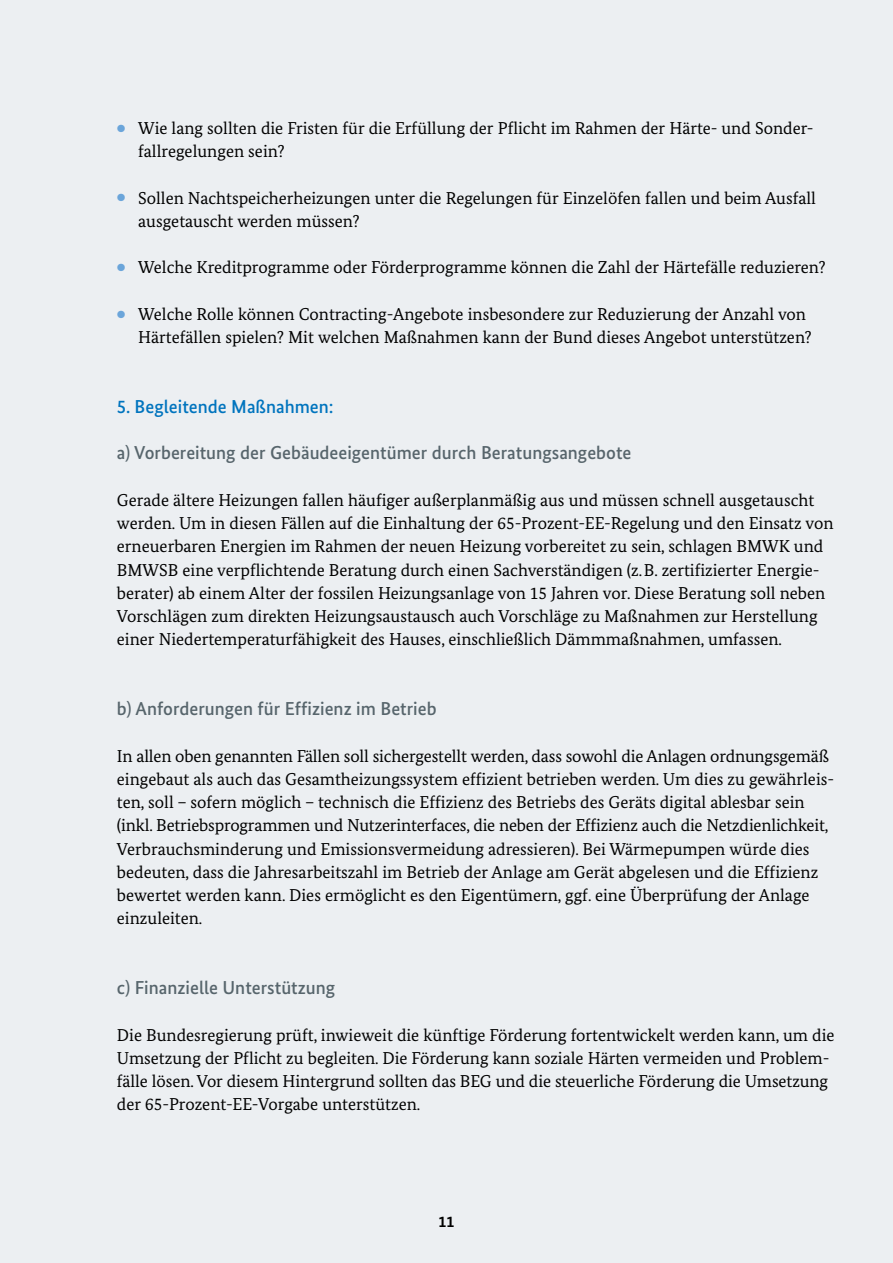
<style>
.page{position:relative;width:893px;height:1263px;background:#eceff2}
.page>*{position:absolute;margin:0;border:0;box-sizing:border-box;transform-origin:0 0}
.t1{font:500 18.75px "Bundes Sans";color:#57656c}
.t2{font:500 18.75px "Bundes Sans";color:#0074be}
.t3{font:17.25px/23.2px "Bundes Serif";color:#000}
.t4{font:700 15.75px "Bundes Sans";color:#000}
.s1{font-family:"European Pi Three";font-size:10.5px;color:#6ba5da}
</style>
<div class="page">
<p class="t3" style="left:138px;top:116px;width:677px;text-indent:-21px"><span class="s1">#</span> Wie lang sollten die Fristen für die Erfüllung der Pflicht im Rahmen der Härte- und Sonder&shy;fallregelungen sein?</p>
<p class="t3" style="left:138px;top:186px;width:679px;text-indent:-21px"><span class="s1">#</span> Sollen Nachtspeicherheizungen unter die Regelungen für Einzelöfen fallen und beim Ausfall ausgetauscht werden müssen?</p>
<p class="t3" style="left:117px;top:256px;width:710px"><span class="s1">#</span> Welche Kreditprogramme oder Förderprogramme können die Zahl der Härtefälle reduzieren?</p>
<p class="t3" style="left:138px;top:302px;width:675px;text-indent:-21px"><span class="s1">#</span> Welche Rolle können Contracting-Angebote insbesondere zur Reduzierung der Anzahl von<br>Härtefällen spielen? Mit welchen Maßnahmen kann der Bund dieses Angebot unterstützen?</p>
<p class="t2" style="left:117px;top:395px;width:218px">5. Begleitende Maßnahmen:</p>
<p class="t1" style="left:117px;top:441px;width:516px">a) Vorbereitung der Gebäudeeigentümer durch Beratungsangebote</p>
<p class="t3" style="left:117px;top:488px;width:718px">Gerade ältere Heizungen fallen häufiger außerplanmäßig aus und müssen schnell ausgetauscht werden. Um in diesen Fällen auf die Einhaltung der 65-Prozent-EE-Regelung und den Einsatz von erneuerbaren Energien im Rahmen der neuen Heizung vorbereitet zu sein, schlagen BMWK und BMWSB eine verpflichtende Beratung durch einen Sachverständigen (z.B. zertifizierter Energie&shy;berater) ab einem Alter der fossilen Heizungsanlage von 15 Jahren vor. Diese Beratung soll neben Vorschlägen zum direkten Heizungsaustausch auch Vorschläge zu Maßnahmen zur Herstellung einer Niedertemperaturfähigkeit des Hauses, einschließlich Dämmmaßnahmen, umfassen.</p>
<p class="t1" style="left:117px;top:697px;width:321px">b) Anforderungen für Effizienz im Betrieb</p>
<p class="t3" style="left:117px;top:744px;width:719px">In allen oben genannten Fällen soll sichergestellt werden, dass sowohl die Anlagen ordnungsgemäß eingebaut als auch das Gesamtheizungssystem effizient betrieben werden. Um dies zu gewährleis&shy;ten, soll – sofern möglich – technisch die Effizienz des Betriebs des Geräts digital ablesbar sein (inkl. Betriebsprogrammen und Nutzerinterfaces, die neben der Effizienz auch die Netzdienlichkeit, Verbrauchsminderung und Emissionsvermeidung adressieren). Bei Wärmepumpen würde dies bedeuten, dass die Jahresarbeitszahl im Betrieb der Anlage am Gerät abgelesen und die Effizienz bewertet werden kann. Dies ermöglicht es den Eigentümern, ggf. eine Überprüfung der Anlage einzuleiten.</p>
<p class="t1" style="left:117px;top:976px;width:220px">c) Finanzielle Unterstützung</p>
<p class="t3" style="left:117px;top:1023px;width:719px">Die Bundesregierung prüft, inwieweit die künftige Förderung fortentwickelt werden kann, um die Umsetzung der Pflicht zu begleiten. Die Förderung kann soziale Härten vermeiden und Problem&shy;fälle lösen. Vor diesem Hintergrund sollten das BEG und die steuerliche Förderung die Umsetzung der 65-Prozent-EE-Vorgabe unterstützen.</p>
<p class="t4" style="left:438px;top:1212px;width:18px">11</p>
</div>
